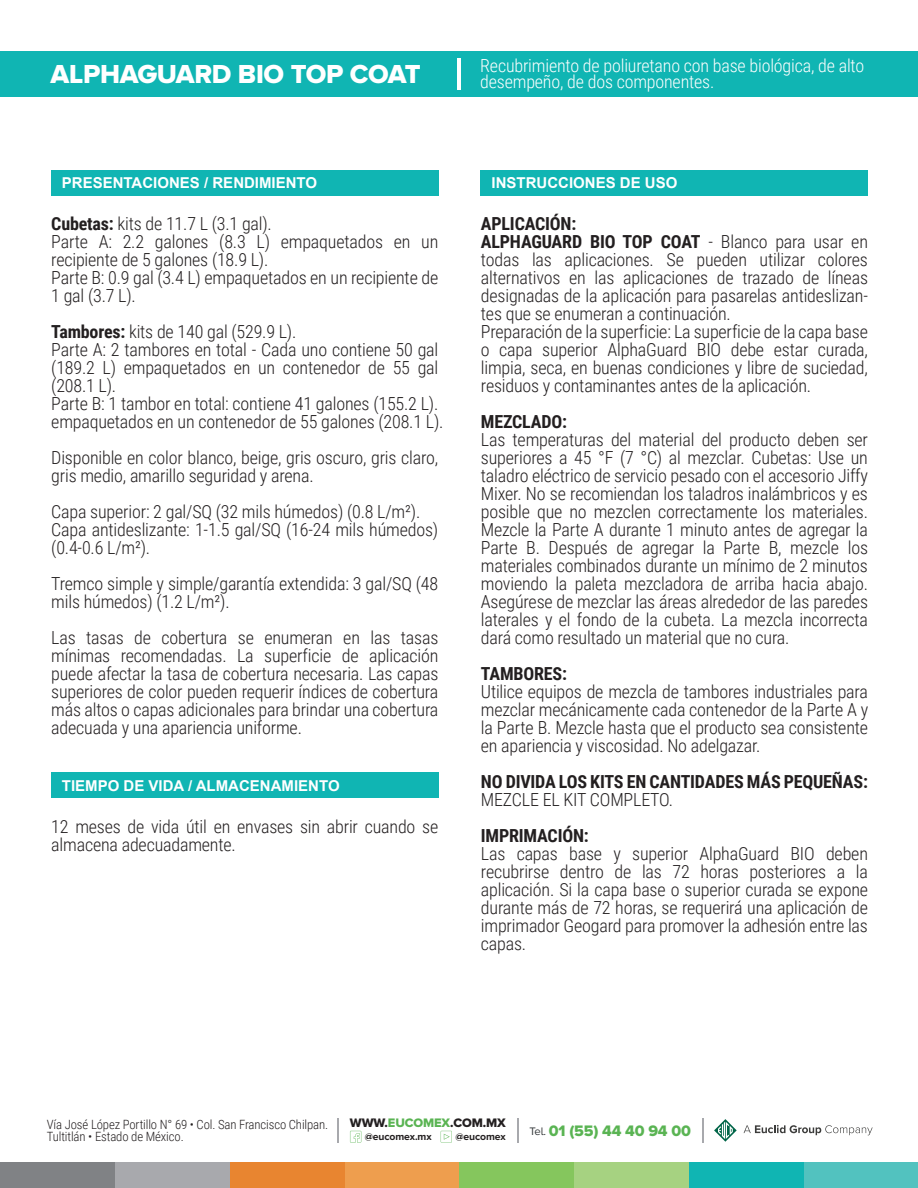
<style>
.page{position:relative;width:918px;height:1188px;background:#fff}
.page>*{position:absolute;margin:0;border:0;box-sizing:border-box;transform-origin:0 0}
.t1{font:27px "Proxima Nova A Extrabld";letter-spacing:-.01em;color:#fff}
.t2{font:300 18px/18px "Roboto Condensed";letter-spacing:-.01em;color:#231f20}
.t3{font:300 18px/16.5px "Roboto Condensed";letter-spacing:-.01em;color:#fff}
.t4{font:700 18px "Roboto Condensed";letter-spacing:-.01em;color:#231f20}
.t5{font:15.75px "Proxima Nova A Extrabld";letter-spacing:-.01em;color:#5ab453}
.t6{font:700 15px "Arial";color:#fff}
.t7{font:300 12.75px/12.8px "Roboto Condensed";letter-spacing:-.01em;color:#231f20}
.t8{font:12.75px "Proxima Nova A Extrabld";letter-spacing:-.01em;color:#231f20}
.t9{font:700 10.35px "Proxima Nova A";letter-spacing:-.01em;color:#231f20}
.s1{font-weight:700}
.s2{color:#5ab453}
.s3{font-family:"Proxima Nova A";font-size:11.25px;color:#333739}
</style>
<div class="page">
<div style="left:804px;top:1162px;width:114px;height:26px;background:#52c2bf"></div>
<div style="left:689px;top:1162px;width:115px;height:26px;background:#10b5b3"></div>
<div style="left:574px;top:1162px;width:115px;height:26px;background:#a6d281"></div>
<div style="left:459px;top:1162px;width:115px;height:26px;background:#85c65d"></div>
<div style="left:345px;top:1162px;width:114px;height:26px;background:#ee9e4e"></div>
<div style="left:230px;top:1162px;width:115px;height:26px;background:#e88530"></div>
<div style="left:115px;top:1162px;width:115px;height:26px;background:#a8a9ad"></div>
<div style="left:0;top:1162px;width:115px;height:26px;background:#808285"></div>
<svg style="left:714px;top:1119px;width:23px;height:23px"></svg>
<svg style="left:744px;top:1125px;width:129px;height:10px"></svg>
<svg style="left:441px;top:1131px;width:11px;height:12px"></svg>
<svg style="left:350px;top:1131px;width:11px;height:12px"></svg>
<svg style="left:702px;top:1118px;width:1px;height:25px"></svg>
<svg style="left:517px;top:1118px;width:1px;height:25px"></svg>
<hr style="left:337px;top:1118px;width:2px;height:25px;background:#a8a9ad">
<div style="left:0;top:51px;width:918px;height:45px;background:#10b5b3"></div>
<hr style="left:457px;top:58px;width:4px;height:31px;background:#fff">
<div style="left:51px;top:170px;width:387px;height:26px;background:#10b5b3"></div>
<div style="left:51px;top:772px;width:387px;height:26px;background:#10b5b3"></div>
<div style="left:481px;top:170px;width:387px;height:26px;background:#10b5b3"></div>
<h1 class="t1" style="left:51px;top:58px;width:372px">ALPHAGUARD BIO TOP COAT</h1>
<p class="t3" style="left:480px;top:56px;width:386px">Recubrimiento de poliuretano con base biológica, de alto desempeño, de dos componentes.</p>
<p class="t6" style="left:62px;top:173px;width:257px">PRESENTACIONES / RENDIMIENTO</p>
<p class="t2" style="left:51px;top:214px;width:389px"><span class="s1">Cubetas:</span> kits de 11.7 L (3.1 gal).<br>Parte A: 2.2 galones (8.3 L) empaquetados en un recipiente de 5 galones (18.9 L).<br>Parte B: 0.9 gal (3.4 L) empaquetados en un recipiente de 1 gal (3.7 L).</p>
<p class="t2" style="left:51px;top:322px;width:394px"><span class="s1">Tambores:</span> kits de 140 gal (529.9 L).<br>Parte A: 2 tambores en total - Cada uno contiene 50 gal (189.2 L) empaquetados en un contenedor de 55 gal (208.1 L).<br>Parte B: 1 tambor en total: contiene 41 galones (155.2 L). empaquetados en un contenedor de 55 galones (208.1 L).</p>
<p class="t2" style="left:51px;top:448px;width:389px">Disponible en color blanco, beige, gris oscuro, gris claro, gris medio, amarillo seguridad y arena.</p>
<p class="t2" style="left:51px;top:502px;width:389px">Capa superior: 2 gal/SQ (32 mils húmedos) (0.8 L/m²).<br>Capa antideslizante: 1-1.5 gal/SQ (16-24 mils húmedos) (0.4-0.6 L/m²).</p>
<p class="t2" style="left:51px;top:574px;width:389px">Tremco simple y simple/garantía extendida: 3 gal/SQ (48 mils húmedos) (1.2 L/m²).</p>
<p class="t2" style="left:51px;top:628px;width:389px;text-align:justify">Las tasas de cobertura se enumeran en las tasas mínimas recomendadas. La superficie de aplicación puede afectar la tasa de cobertura necesaria. Las capas superiores de color pueden requerir índices de cobertura más altos o capas adicionales para brindar una cobertura adecuada y una apariencia uniforme.</p>
<p class="t6" style="left:62px;top:775px;width:279px">TIEMPO DE VIDA / ALMACENAMIENTO</p>
<p class="t2" style="left:51px;top:817px;width:389px">12 meses de vida útil en envases sin abrir cuando se almacena adecuadamente.</p>
<p class="t6" style="left:492px;top:173px;width:187px">INSTRUCCIONES DE USO</p>
<p class="t2" style="left:481px;top:214px;width:389px"><span class="s1">APLICACIÓN:<br>ALPHAGUARD BIO TOP COAT</span> - Blanco para usar en todas las aplicaciones. Se pueden utilizar colores alternativos en las aplicaciones de trazado de líneas designadas de la aplicación para pasarelas antideslizan&shy;tes que se enumeran a continuación.<br>Preparación de la superficie: La superficie de la capa base o capa superior AlphaGuard BIO debe estar curada, limpia, seca, en buenas condiciones y libre de suciedad, residuos y contaminantes antes de la aplicación.</p>
<p class="t4" style="left:481px;top:409px;width:88px">MEZCLADO:</p>
<p class="t2" style="left:481px;top:430px;width:389px;text-align:justify">Las temperaturas del material del producto deben ser superiores a 45 °F (7 °C) al mezclar. Cubetas: Use un taladro eléctrico de servicio pesado con el accesorio Jiffy Mixer. No se recomiendan los taladros inalámbricos y es posible que no mezclen correctamente los materiales.<br>Mezcle la Parte A durante 1 minuto antes de agregar la Parte B. Después de agregar la Parte B, mezcle los materiales combinados durante un mínimo de 2 minutos moviendo la paleta mezcladora de arriba hacia abajo.<br>Asegúrese de mezclar las áreas alrededor de las paredes laterales y el fondo de la cubeta. La mezcla incorrecta dará como resultado un material que no cura.</p>
<p class="t4" style="left:481px;top:661px;width:88px">TAMBORES:</p>
<p class="t2" style="left:481px;top:682px;width:389px;text-align:justify">Utilice equipos de mezcla de tambores industriales para mezclar mecánicamente cada contenedor de la Parte A y la Parte B. Mezcle hasta que el producto sea consistente en apariencia y viscosidad. No adelgazar.</p>
<p class="t4" style="left:481px;top:769px;width:389px">NO DIVIDA LOS KITS EN CANTIDADES MÁS PEQUEÑAS:</p>
<p class="t2" style="left:481px;top:790px;width:194px">MEZCLE EL KIT COMPLETO.</p>
<p class="t4" style="left:481px;top:823px;width:109px">IMPRIMACIÓN:</p>
<p class="t2" style="left:481px;top:844px;width:389px;text-align:justify">Las capas base y superior AlphaGuard BIO deben recubrirse dentro de las 72 horas posteriores a la aplicación. Si la capa base o superior curada se expone durante más de 72 horas, se requerirá una aplicación de imprimador Geogard para promover la adhesión entre las capas.</p>
<p class="t8" style="left:350px;top:1115px;width:157px">WWW.<span class="s2">EUCOMEX</span>.COM.MX</p>
<p class="t9" style="left:365px;top:1131px;width:68px">@eucomex.mx</p>
<p class="t9" style="left:456px;top:1131px;width:52px">@eucomex</p>
<p class="t7" style="left:47px;top:1117px;width:283px">Vía José López Portillo N° 69 • Col. San Francisco Chilpan.<br>Tultitlán • Estado de México.</p>
<p class="t5" style="left:529px;top:1121px;width:163px"><span class="s3">Tel.</span> 01 (55) 44 40 94 00</p>
</div>
